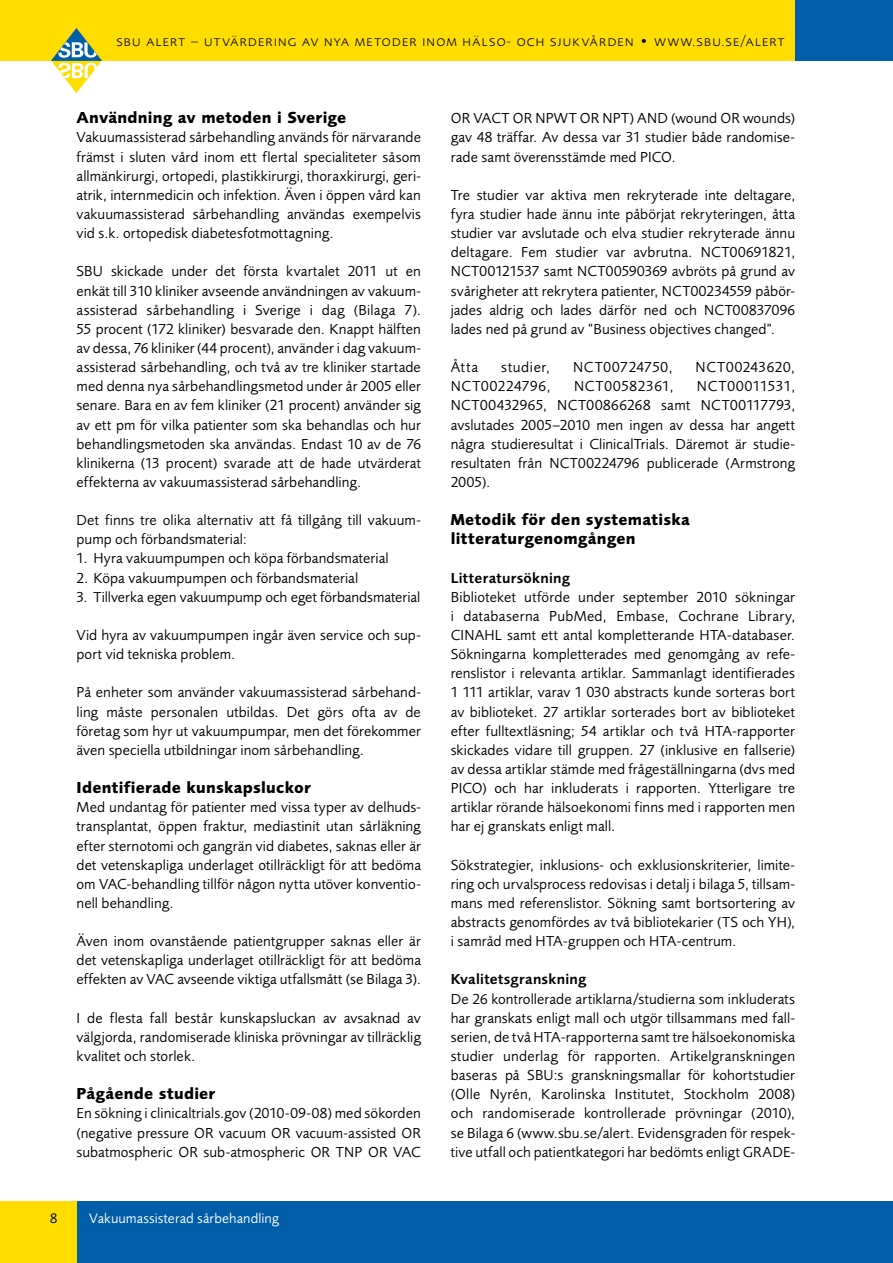
<style>
.page{position:relative;width:893px;height:1263px;background:#fff}
.page>*{position:absolute;margin:0;border:0;box-sizing:border-box;transform-origin:0 0}
.Rubrik_1_i_brödtext{font:700 16.5px/19.2px "Foundry Sans";letter-spacing:.015em;color:#000}
.Brödtext{font:15px/19.2px "Foundry Sans";letter-spacing:.005em;color:#000;text-align:justify}
.t1{font:300 15px "Foundry Sans Expert";letter-spacing:.055em;color:#000}
.Brödtext-2{font:15px "Foundry Sans";letter-spacing:.045em;color:#000}
.Rubrik_2_i_brödtext{font:600 15px "Foundry Sans";letter-spacing:.02em;color:#000}
.Brödtext-3{font:15px "Foundry Sans";letter-spacing:.05em;color:#000}
.Brödtext-4{font:15px "Foundry Sans";letter-spacing:.04em;color:#000}
.t2{font:14.25px "Foundry Sans";letter-spacing:.01em;color:#fff}
.t3{font:14.25px "Foundry Sans";color:#000}
</style>
<div class="page">
<div style="left:0;top:0;width:893px;height:61px;background:#fd0"></div>
<div style="left:795px;top:0;width:98px;height:61px;background:#005ea8"></div>
<svg style="left:51px;top:28px;width:50px;height:65px"></svg>
<div style="left:0;top:1202px;width:893px;height:61px;background:#005ea8"></div>
<div style="left:0;top:1202px;width:77px;height:61px;background:#fd0"></div>
<p class="t1" style="left:116px;top:32px;width:670px">sbu alert – utvärdering av nya metoder inom hälso- och sjukvården • www.sbu.se/alert</p>
<p class="Rubrik_1_i_brödtext" style="left:77px;top:108px;width:271px">Användning av metoden i Sverige</p>
<p class="Brödtext" style="left:77px;top:128px;width:346px">Vakuumassisterad sårbehandling används för närvarande främst i sluten vård inom ett flertal specialiteter såsom allmänkirurgi, ortopedi, plastikkirurgi, thoraxkirurgi, geri&shy;atrik, internmedicin och infektion. Även i öppen vård kan vakuumassisterad sårbehandling användas exempelvis vid s.k. ortopedisk diabetesfotmottagning.</p>
<p class="Brödtext" style="left:77px;top:262px;width:346px">SBU skickade under det första kvartalet 2011 ut en enkät till 310 kliniker avseende användningen av vakuum&shy;assisterad sårbehandling i Sverige i dag (Bilaga 7).<br>55 procent (172 kliniker) besvarade den. Knappt hälften av dessa, 76 kliniker (44 procent), använder i dag vakuum&shy;assisterad sårbehandling, och två av tre kliniker startade med denna nya sårbehandlingsmetod under år 2005 eller senare. Bara en av fem kliniker (21 procent) använder sig av ett pm för vilka patienter som ska behandlas och hur behandlingsmetoden ska användas. Endast 10 av de 76 klinikerna (13 procent) svarade att de hade utvärderat effekterna av vakuumassisterad sårbehandling.</p>
<p class="Brödtext" style="left:77px;top:510px;width:346px">Det finns tre olika alternativ att få tillgång till vakuum&shy;pump och förbandsmaterial:</p>
<p class="Brödtext" style="left:77px;top:549px;width:314px">1. Hyra vakuumpumpen och köpa förbandsmaterial</p>
<p class="Brödtext" style="left:77px;top:568px;width:283px">2. Köpa vakuumpumpen och förbandsmaterial</p>
<p class="Brödtext" style="left:77px;top:587px;width:345px">3. Tillverka egen vakuumpump och eget förbandsmaterial</p>
<p class="Brödtext" style="left:77px;top:625px;width:346px">Vid hyra av vakuumpumpen ingår även service och sup&shy;port vid tekniska problem.</p>
<p class="Brödtext" style="left:77px;top:683px;width:346px">På enheter som använder vakuumassisterad sårbehand&shy;ling måste personalen utbildas. Det görs ofta av de företag som hyr ut vakuumpumpar, men det förekommer även speciella utbildningar inom sårbehandling.</p>
<p class="Rubrik_1_i_brödtext" style="left:77px;top:778px;width:236px">Identifierade kunskapsluckor</p>
<p class="Brödtext" style="left:77px;top:797px;width:346px">Med undantag för patienter med vissa typer av delhuds&shy;transplantat, öppen fraktur, mediastinit utan sårläkning efter sternotomi och gangrän vid diabetes, saknas eller är det vetenskapliga underlaget otillräckligt för att bedöma om VAC-behandling tillför någon nytta utöver konventio&shy;nell behandling.</p>
<p class="Brödtext" style="left:77px;top:931px;width:346px">Även inom ovanstående patientgrupper saknas eller är det vetenskapliga underlaget otillräckligt för att bedöma effekten av VAC avseende viktiga utfallsmått (se Bilaga 3).</p>
<p class="Brödtext" style="left:77px;top:1008px;width:346px">I de flesta fall består kunskapsluckan av avsaknad av välgjorda, randomiserade kliniska prövningar av tillräcklig kvalitet och storlek.</p>
<p class="Rubrik_1_i_brödtext" style="left:77px;top:1084px;width:140px">Pågående studier</p>
<p class="Brödtext" style="left:77px;top:1104px;width:346px">En sökning i clinicaltrials.gov (2010-09-08) med sökorden (negative pressure OR vacuum OR vacuum-assisted OR subatmospheric OR sub-atmospheric OR TNP OR VAC</p>
<p class="t3" style="left:50px;top:1210px;width:9px">8</p>
<p class="t2" style="left:89px;top:1210px;width:191px">Vakuumassisterad sårbehandling</p>
<p class="Brödtext" style="left:451px;top:109px;width:346px">OR VACT OR NPWT OR NPT) AND (wound OR wounds) gav 48 träffar. Av dessa var 31 studier både randomise&shy;rade samt överensstämde med PICO.</p>
<p class="Brödtext" style="left:451px;top:185px;width:346px">Tre studier var aktiva men rekryterade inte deltagare, fyra studier hade ännu inte påbörjat rekryteringen, åtta studier var avslutade och elva studier rekryterade ännu deltagare. Fem studier var avbrutna. NCT00691821, NCT00121537 samt NCT00590369 avbröts på grund av svårigheter att rekrytera patienter, NCT00234559 påbör&shy;jades aldrig och lades därför ned och NCT00837096 lades ned på grund av ”Business objectives changed”.</p>
<p class="Brödtext" style="left:451px;top:357px;width:29px">Åtta</p>
<p class="Brödtext-4" style="left:501px;top:358px;width:50px">studier,</p>
<p class="Brödtext-2" style="left:573px;top:358px;width:101px">NCT00724750,</p>
<p class="Brödtext-2" style="left:696px;top:358px;width:101px">NCT00243620,</p>
<p class="Brödtext-3" style="left:451px;top:377px;width:101px">NCT00224796,</p>
<p class="Brödtext-2" style="left:574px;top:377px;width:101px">NCT00582361,</p>
<p class="Brödtext" style="left:451px;top:377px;width:346px;text-indent:246px">NCT00011531, NCT00432965, NCT00866268 samt NCT00117793, avslutades 2005–2010 men ingen av dessa har angett några studieresultat i ClinicalTrials. Däremot är studie&shy;resultaten från NCT00224796 publicerade (Armstrong 2005).</p>
<p class="Rubrik_1_i_brödtext" style="left:451px;top:510px;width:241px">Metodik för den systematiska litteraturgenomgången</p>
<p class="Rubrik_2_i_brödtext" style="left:451px;top:569px;width:121px">Litteratursökning</p>
<p class="Brödtext" style="left:451px;top:587px;width:346px">Biblioteket utförde under september 2010 sökningar i databaserna PubMed, Embase, Cochrane Library, CINAHL samt ett antal kompletterande HTA-databaser.<br>Sökningarna kompletterades med genomgång av refe&shy;renslistor i relevanta artiklar. Sammanlagt identifierades 1 111 artiklar, varav 1 030 abstracts kunde sorteras bort av biblioteket. 27 artiklar sorterades bort av biblioteket efter fulltextläsning; 54 artiklar och två HTA-rapporter skickades vidare till gruppen. 27 (inklusive en fallserie) av dessa artiklar stämde med frågeställningarna (dvs med PICO) och har inkluderats i rapporten. Ytterligare tre artiklar rörande hälsoekonomi finns med i rapporten men har ej granskats enligt mall.</p>
<p class="Brödtext" style="left:451px;top:855px;width:346px">Sökstrategier, inklusions- och exklusionskriterier, limite&shy;ring och urvalsprocess redovisas i detalj i bilaga 5, tillsam&shy;mans med referenslistor. Sökning samt bortsortering av abstracts genomfördes av två bibliotekarier (TS och YH), i samråd med HTA-gruppen och HTA-centrum.</p>
<p class="Rubrik_2_i_brödtext" style="left:451px;top:971px;width:137px">Kvalitetsgranskning</p>
<p class="Brödtext" style="left:451px;top:989px;width:346px">De 26 kontrollerade artiklarna/studierna som inkluderats har granskats enligt mall och utgör tillsammans med fall&shy;serien, de två HTA-rapporterna samt tre hälsoekonomiska studier underlag för rapporten. Artikelgranskningen baseras på SBU:s granskningsmallar för kohortstudier (Olle Nyrén, Karolinska Institutet, Stockholm 2008) och randomiserade kontrollerade prövningar (2010), se Bilaga 6 (www.sbu.se/alert. Evidensgraden för respek&shy;tive utfall och patientkategori har bedömts enligt GRADE-</p>
</div>
